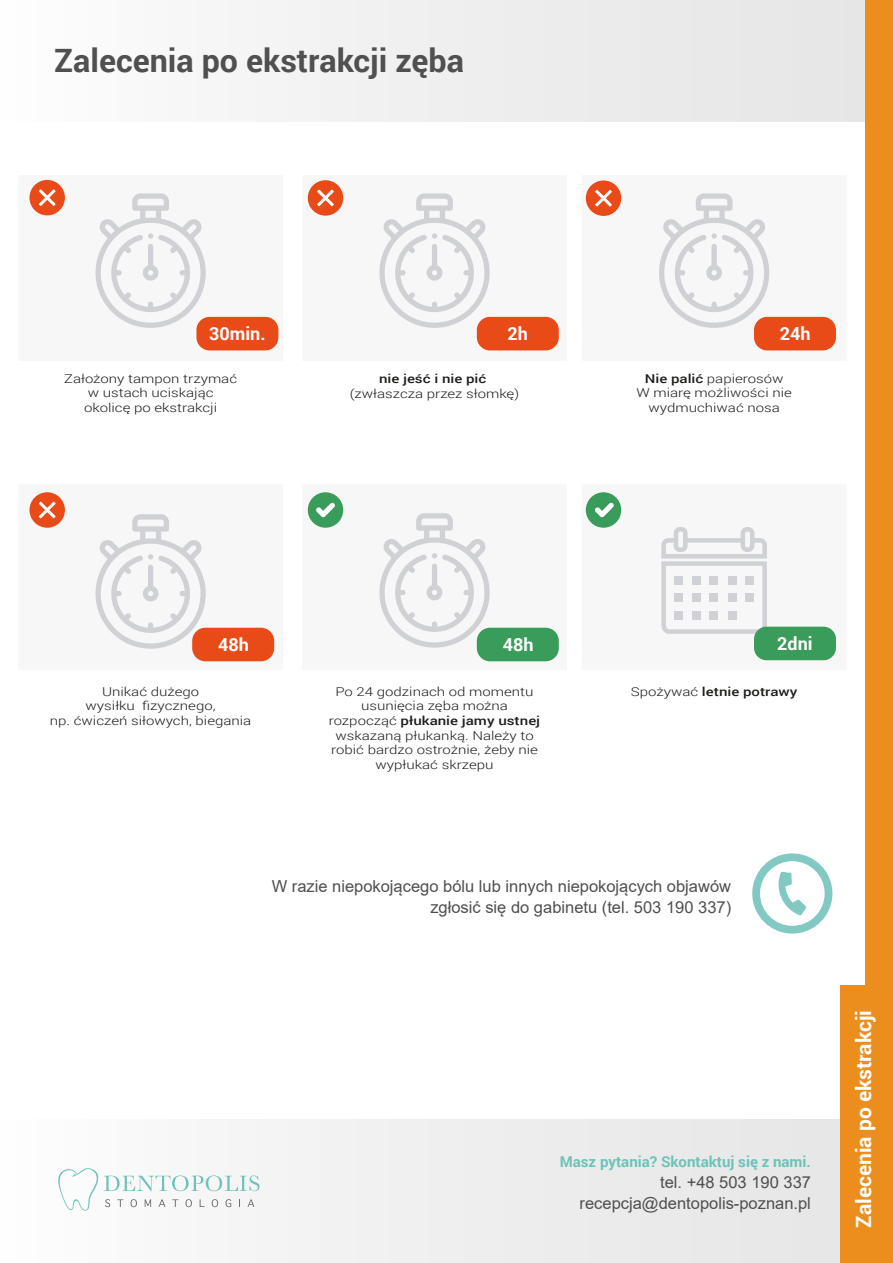
<style>
.page{position:relative;width:893px;height:1263px;background:#fff}
.page>*{position:absolute;margin:0;border:0;box-sizing:border-box;transform-origin:0 0}
.t1{font:700 32.1px "Roboto";color:#505050}
.t2{font:700 21px "Roboto";color:#fff}
.t3{font:700 18px "Roboto";color:#fff}
.t4{font:16.5px/21px "Arial";color:#4f4f4f;text-align:right}
.t5{font:700 15px "Roboto";color:#6dc2b9}
.t6{font:300 12.15px/14.7px "Roboto";color:#1d1d1b;text-align:center;scale:1.23 1}
.t7{font:500 12.15px "Roboto";color:#1d1d1b;scale:1.23 1}
.s1{font-weight:500}
.s2{font-weight:300}
</style>
<div class="page">
<div style="left:15px;top:172px;width:271px;height:192px;background:#f8f7f7"></div>
<div style="left:579px;top:172px;width:271px;height:192px;background:#f8f7f7"></div>
<div style="left:299px;top:172px;width:271px;height:192px;background:#f8f7f7"></div>
<div style="left:15px;top:481px;width:271px;height:192px;background:#f8f7f7"></div>
<div style="left:579px;top:481px;width:271px;height:192px;background:#f8f7f7"></div>
<div style="left:299px;top:481px;width:271px;height:192px;background:#f8f7f7"></div>
<svg style="left:661px;top:536px;width:108px;height:100px"></svg>
<div style="left:745px;top:593px;width:9px;height:9px;background:#cfd1d4"></div>
<div style="left:674px;top:576px;width:9px;height:8px;background:#cfd1d4"></div>
<div style="left:692px;top:576px;width:8px;height:8px;background:#cfd1d4"></div>
<div style="left:709px;top:576px;width:9px;height:8px;background:#cfd1d4"></div>
<div style="left:728px;top:576px;width:9px;height:8px;background:#cfd1d4"></div>
<div style="left:745px;top:576px;width:9px;height:8px;background:#cfd1d4"></div>
<div style="left:674px;top:593px;width:9px;height:9px;background:#cfd1d4"></div>
<div style="left:692px;top:593px;width:8px;height:9px;background:#cfd1d4"></div>
<div style="left:709px;top:593px;width:9px;height:9px;background:#cfd1d4"></div>
<div style="left:728px;top:593px;width:9px;height:9px;background:#cfd1d4"></div>
<div style="left:674px;top:611px;width:9px;height:8px;background:#cfd1d4"></div>
<div style="left:692px;top:611px;width:8px;height:8px;background:#cfd1d4"></div>
<div style="left:709px;top:611px;width:9px;height:8px;background:#cfd1d4"></div>
<div style="left:728px;top:611px;width:9px;height:8px;background:#cfd1d4"></div>
<div style="left:674px;top:527px;width:14px;height:25px;border:4px solid #cfd1d4;border-radius:4px"></div>
<div style="left:741px;top:527px;width:13px;height:25px;border:4px solid #cfd1d4;border-radius:4px"></div>
<div style="left:0;top:0;width:893px;height:122px;background:linear-gradient(to right,#fcfcfc,#e4e4e4)"></div>
<div style="left:0;top:1119px;width:893px;height:144px;background:linear-gradient(to right,#fcfcfc,#e4e4e4)"></div>
<div style="left:865px;top:0;width:28px;height:1263px;background:#ec8e1e"></div>
<div style="left:840px;top:986px;width:53px;height:277px;background:#ec8e1e"></div>
<svg style="left:104px;top:1175px;width:155px;height:16px"></svg>
<svg style="left:105px;top:1199px;width:5px;height:8px"></svg>
<svg style="left:117px;top:1199px;width:6px;height:8px"></svg>
<svg style="left:131px;top:1199px;width:6px;height:8px"></svg>
<svg style="left:145px;top:1199px;width:6px;height:8px"></svg>
<svg style="left:158px;top:1199px;width:7px;height:8px"></svg>
<svg style="left:172px;top:1199px;width:6px;height:8px"></svg>
<svg style="left:185px;top:1199px;width:7px;height:8px"></svg>
<svg style="left:200px;top:1199px;width:5px;height:8px"></svg>
<svg style="left:212px;top:1199px;width:6px;height:8px"></svg>
<svg style="left:226px;top:1199px;width:5px;height:8px"></svg>
<svg style="left:247px;top:1199px;width:7px;height:8px"></svg>
<svg style="left:58px;top:1168px;width:40px;height:43px"></svg>
<svg style="left:95px;top:193px;width:111px;height:135px"></svg>
<svg style="left:379px;top:193px;width:111px;height:135px"></svg>
<svg style="left:659px;top:193px;width:110px;height:135px"></svg>
<div style="left:196px;top:317px;width:82px;height:33px;background:#e84b18;border-radius:13px"></div>
<div style="left:477px;top:317px;width:82px;height:33px;background:#e84b18;border-radius:13px"></div>
<div style="left:754px;top:317px;width:82px;height:33px;background:#e84b18;border-radius:13px"></div>
<svg style="left:379px;top:513px;width:111px;height:135px"></svg>
<div style="left:477px;top:628px;width:82px;height:33px;background:#3a9c5a;border-radius:13px"></div>
<svg style="left:95px;top:514px;width:111px;height:135px"></svg>
<div style="left:192px;top:628px;width:82px;height:33px;background:#e84b18;border-radius:13px"></div>
<div style="left:754px;top:627px;width:82px;height:33px;background:#3a9c5a;border-radius:13px"></div>
<div style="left:29px;top:180px;width:36px;height:35px;background:#e84b18;border-radius:50%"></div>
<svg style="left:39px;top:189px;width:17px;height:17px"></svg>
<div style="left:29px;top:492px;width:36px;height:36px;background:#e84b18;border-radius:50%"></div>
<svg style="left:39px;top:502px;width:17px;height:16px"></svg>
<div style="left:586px;top:492px;width:35px;height:36px;background:#3a9c5a;border-radius:50%"></div>
<svg style="left:595px;top:502px;width:19px;height:15px"></svg>
<div style="left:308px;top:180px;width:35px;height:36px;background:#e84b18;border-radius:50%"></div>
<svg style="left:317px;top:190px;width:17px;height:16px"></svg>
<div style="left:586px;top:180px;width:35px;height:36px;background:#e84b18;border-radius:50%"></div>
<svg style="left:595px;top:190px;width:17px;height:16px"></svg>
<div style="left:308px;top:492px;width:35px;height:36px;background:#3a9c5a;border-radius:50%"></div>
<svg style="left:316px;top:502px;width:19px;height:15px"></svg>
<svg style="left:752px;top:853px;width:80px;height:80px"></svg>
<h1 class="t1" style="left:54px;top:38px;width:411px">Zalecenia po ekstrakcji zęba</h1>
<h3 class="t3" style="left:209px;top:321px;width:58px">30min.</h3>
<h3 class="t3" style="left:508px;top:321px;width:22px">2h</h3>
<h3 class="t3" style="left:780px;top:321px;width:32px">24h</h3>
<p class="t6" style="left:64px;top:371px;width:142px">Założony tampon trzymać w ustach uciskając okolicę po ekstrakcji</p>
<p class="t6" style="left:636px;top:371px;width:128px"><span class="s1">Nie palić</span> papierosów<br>W miarę możliwości nie wydmuchiwać nosa</p>
<p class="t7" style="left:379px;top:370px;width:89px">nie jeść i nie pić</p>
<p class="t6" style="left:350px;top:386px;width:139px">(zwłaszcza przez słomkę)</p>
<h3 class="t3" style="left:218px;top:632px;width:32px">48h</h3>
<h3 class="t3" style="left:503px;top:632px;width:32px">48h</h3>
<p class="t6" style="left:329px;top:684px;width:173px">Po 24 godzinach od momentu usunięcia zęba można rozpocząć <span class="s1">płukanie jamy ustnej </span>wskazaną płukanką. Należy to robić bardzo ostrożnie, żeby nie wypłukać skrzepu</p>
<p class="t6" style="left:50px;top:684px;width:165px">Unikać dużego<br>wysiłku fizycznego,<br>np. ćwiczeń siłowych, biegania</p>
<h3 class="t3" style="left:777px;top:631px;width:37px">2dni</h3>
<p class="t7" style="left:631px;top:683px;width:137px"><span class="s2">Spożywać</span> letnie potrawy</p>
<h3 class="t4" style="left:272px;top:875px;width:461px">W razie niepokojącego bólu lub innych niepokojących objawów zgłosić się do gabinetu (tel. 503 190 337)</h3>
<p class="t5" style="left:560px;top:1151px;width:253px">Masz pytania? Skontaktuj się z nami.</p>
<h3 class="t4" style="left:580px;top:1171px;width:233px">tel. +48 503 190 337 recepcja@dentopolis-poznan.pl</h3>
<h2 class="t2" style="left:849px;top:1227px;width:219px;rotate:-90deg">Zalecenia po ekstrakcji</h2>
</div>
